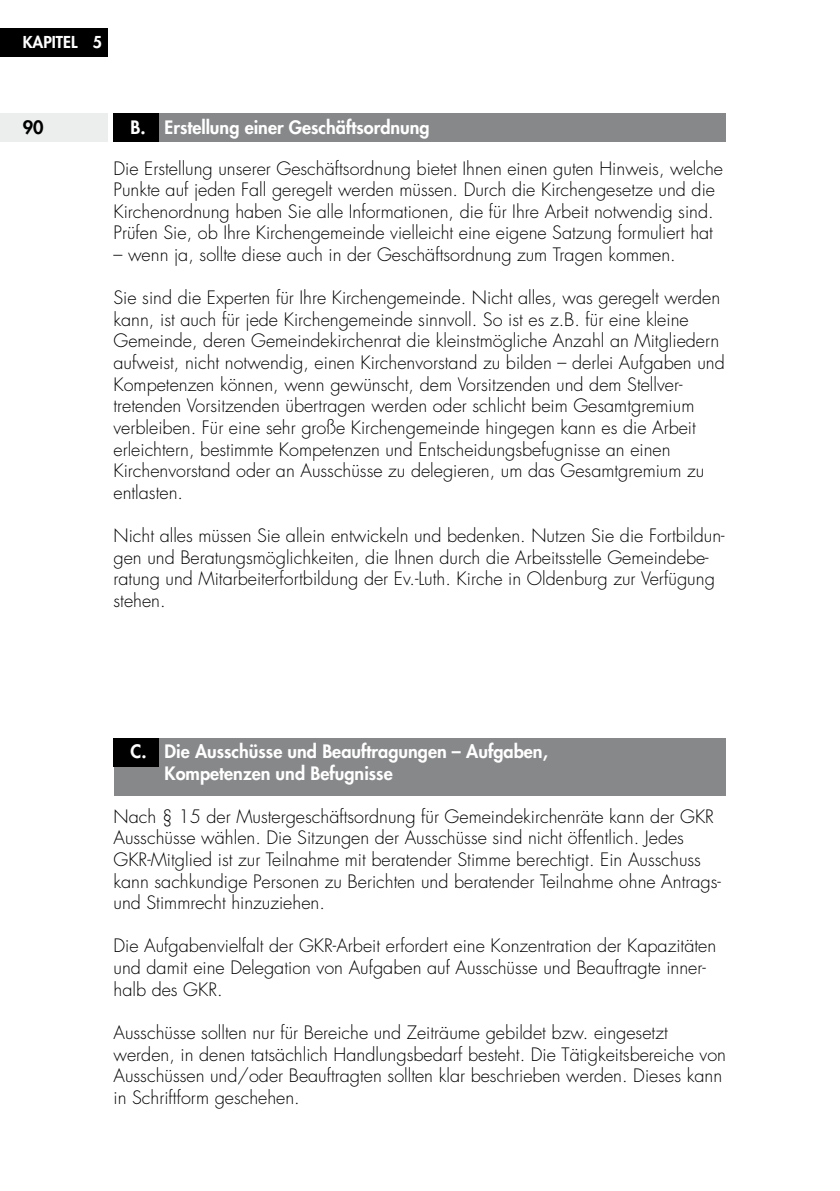
<style>
.page{position:relative;width:840px;height:1191px;background:#fff}
.page>*{position:absolute;margin:0;border:0;box-sizing:border-box;transform-origin:0 0}
.t1{font:300 18px/21.6px "Futura";color:#000}
.t2{font:800 18px/21.6px "Futura";color:#fff}
.t3{font:800 18px "Futura";color:#000}
.t4{font:800 16px "Futura";color:#fff}
</style>
<div class="page">
<div style="left:0;top:113px;width:108px;height:29px;background:#eceded"></div>
<div style="left:113px;top:113px;width:613px;height:29px;background:#87888a"></div>
<div style="left:113px;top:113px;width:46px;height:29px;background:#000"></div>
<div style="left:113px;top:739px;width:613px;height:57px;background:#87888a"></div>
<div style="left:0;top:28px;width:108px;height:29px;background:#000"></div>
<div style="left:113px;top:738px;width:613px;height:28px;background:#87888a"></div>
<div style="left:113px;top:738px;width:46px;height:28px;background:#000"></div>
<p class="t4" style="left:23px;top:32px;width:81px">Kapitel 5</p>
<p class="t3" style="left:23px;top:115px;width:22px">90</p>
<p class="t2" style="left:113px;top:116px;width:317px">B. Erstellung einer Geschäftsordnung</p>
<p class="t1" style="left:113px;top:157px;width:610px">Die Erstellung unserer Geschäftsordnung bietet Ihnen einen guten Hinweis, welche Punkte auf jeden Fall geregelt werden müssen. Durch die Kirchengesetze und die Kirchenordnung haben Sie alle Informationen, die für Ihre Arbeit notwendig sind.<br>Prüfen Sie, ob Ihre Kirchengemeinde vielleicht eine eigene Satzung formuliert hat</p>
<p class="t1" style="left:113px;top:244px;width:563px">– wenn ja, sollte diese auch in der Geschäftsordnung zum Tragen kommen.</p>
<p class="t1" style="left:113px;top:287px;width:612px">Sie sind die Experten für Ihre Kirchengemeinde. Nicht alles, was geregelt werden kann, ist auch für jede Kirchengemeinde sinnvoll. So ist es z.B. für eine kleine Gemeinde, deren Gemeindekirchenrat die kleinstmögliche Anzahl an Mitgliedern aufweist, nicht notwendig, einen Kirchenvorstand zu bilden – derlei Aufgaben und Kompetenzen können, wenn gewünscht, dem Vorsitzenden und dem Stellver&shy;tretenden Vorsitzenden übertragen werden oder schlicht beim Gesamtgremium verbleiben. Für eine sehr große Kirchengemeinde hingegen kann es die Arbeit erleichtern, bestimmte Kompetenzen und Entscheidungsbefugnisse an einen Kirchenvorstand oder an Ausschüsse zu delegieren, um das Gesamtgremium zu entlasten.</p>
<p class="t1" style="left:113px;top:525px;width:612px">Nicht alles müssen Sie allein entwickeln und bedenken. Nutzen Sie die Fortbildun&shy;gen und Beratungsmöglichkeiten, die Ihnen durch die Arbeitsstelle Gemeindebe&shy;ratung und Mitarbeiterfortbildung der Ev.-Luth. Kirche in Oldenburg zur Verfügung stehen.</p>
<p class="t2" style="left:113px;top:740px;width:435px">C . Die Ausschüsse und Beauftragungen – Aufgaben,<br>K</p>
<p class="t2" style="left:176px;top:762px;width:218px">ompetenzen und Befugnisse</p>
<p class="t1" style="left:113px;top:805px;width:608px">Nach § 15 der Mustergeschäftsordnung für Gemeindekirchenräte kann der GKR Ausschüsse wählen. Die Sitzungen der Ausschüsse sind nicht öffentlich. Jedes GKR-Mitglied ist zur Teilnahme mit beratender Stimme berechtigt. Ein Ausschuss kann sachkundige Personen zu Berichten und beratender Teilnahme ohne Antrags&shy;und Stimmrecht hinzuziehen.</p>
<p class="t1" style="left:113px;top:935px;width:604px">Die Aufgabenvielfalt der GKR-Arbeit erfordert eine Konzentration der Kapazitäten und damit eine Delegation von Aufgaben auf Ausschüsse und Beauftragte inner&shy;halb des GKR.</p>
<p class="t1" style="left:113px;top:1021px;width:613px">Ausschüsse sollten nur für Bereiche und Zeiträume gebildet bzw. eingesetzt werden, in denen tatsächlich Handlungsbedarf besteht. Die Tätigkeitsbereiche von Ausschüssen und/oder Beauftragten sollten klar beschrieben werden. Dieses kann in Schriftform geschehen.</p>
</div>
